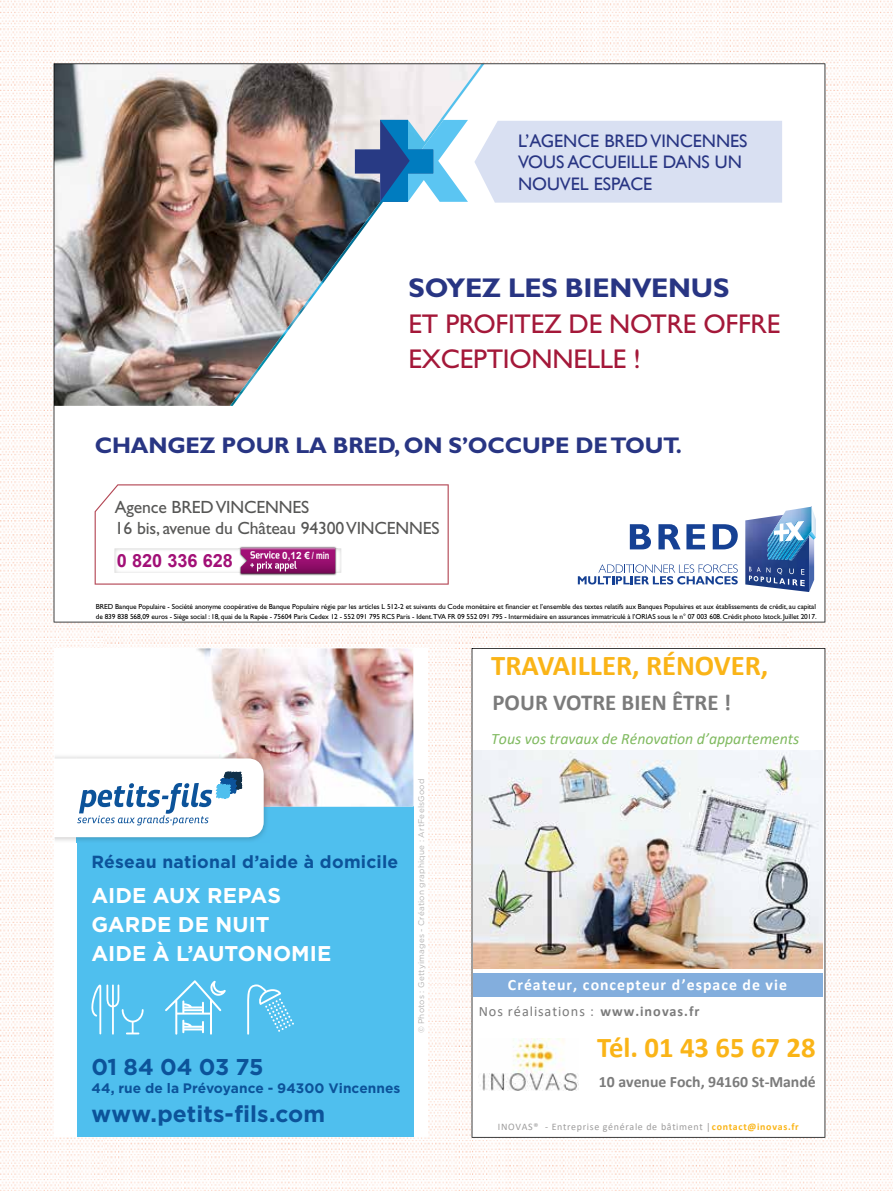
<style>
.page{position:relative;width:893px;height:1191px;background:#fff}
.page>*{position:absolute;margin:0;border:0;box-sizing:border-box;transform-origin:0 0}
.t1{font:700 28.65px "Calibri";color:#fab417}
.t2{font:27.15px/35.2px "Gill Sans Std";letter-spacing:-.01em;color:#a41839}
.t3{font:700 27.15px "Gill Sans Std";letter-spacing:-.01em;color:#283583}
.t4{font:700 22.8px "Gotham";color:#0c539a}
.t5{font:700 22.8px "Calibri";color:#7b7b7b}
.t6{font:700 22.65px "Gill Sans Std";letter-spacing:-.01em;color:#283583}
.t7{font:700 21.3px/29px "Gotham";color:#fff}
.t8{font:18.15px/21.8px "Gill Sans";color:#283583}
.t9{font:700 18.15px "Arial";color:#a21077}
.t10{font:17.7px/21.3px "Gill Sans Std";letter-spacing:-.01em;color:#575756}
.t11{font:700 17.55px "Gotham";letter-spacing:.015em;color:#0c539a}
.t12{font:italic 15.75px "Calibri";color:#80ba60}
.t13{font:700 15.75px "Calibri";letter-spacing:.06em;color:#fff}
.t14{font:700 15.75px "Calibri";letter-spacing:-.005em;color:#7b7b7b}
.t15{font:14.25px "Calibri";letter-spacing:.07em;color:#7b7b7b}
.t16{font:700 13.65px "Gotham";letter-spacing:.005em;color:#0c539a}
.t17{font:700 10.05px "Arial";color:#fff}
.t18{font:9.9px "Calibri";letter-spacing:.065em;color:#9d9c9c}
.t19{font:8.1px "Gotham";letter-spacing:.025em;color:#b3b2b2}
.t20{font:7.35px/10.2px "Gill Sans Std";letter-spacing:-.01em;color:#000}
.s1{font-weight:700}
.s2{font-weight:700;color:#fab417}
</style>
<div class="page">
<img style="left:0;top:0;width:893px;height:103px">
<img style="left:0;top:103px;width:104px;height:1088px">
<img style="left:789px;top:103px;width:104px;height:1088px">
<img style="left:104px;top:622px;width:369px;height:569px">
<img style="left:473px;top:622px;width:316px;height:25px">
<img style="left:473px;top:1137px;width:316px;height:54px">
<div style="left:55px;top:648px;width:373px;height:489px;background:#fff"></div>
<div style="left:77px;top:806px;width:336px;height:331px;background:#4fbfee"></div>
<img style="left:197px;top:648px;width:216px;height:158px">
<img style="left:77px;top:756px;width:192px;height:85px">
<img style="left:170px;top:753px;width:99px;height:53px">
<svg style="left:55px;top:758px;width:209px;height:79px"></svg>
<svg style="left:91px;top:984px;width:53px;height:50px"></svg>
<svg style="left:247px;top:984px;width:47px;height:50px"></svg>
<svg style="left:165px;top:980px;width:61px;height:54px"></svg>
<img style="left:472px;top:648px;width:353px;height:489px">
<svg style="left:54px;top:63px;width:771px;height:559px"></svg>
<h3 class="t8" style="left:518px;top:129px;width:231px">L’AGENCE BRED VINCENNES<br>VOUS ACCUEILLE DANS UN<br>NOUVEL ESPACE</h3>
<h2 class="t3" style="left:409px;top:272px;width:322px">SOYEZ LES BIENVENUS</h2>
<h2 class="t2" style="left:409px;top:306px;width:373px">ET PROFITEZ DE NOTRE OFFRE<br>EXCEPTIONNELLE !</h2>
<h3 class="t6" style="left:95px;top:432px;width:589px">CHANGEZ POUR LA BRED, ON S’OCCUPE DE TOUT.</h3>
<h3 class="t10" style="left:115px;top:496px;width:326px">Agence BRED VINCENNES<br>16 bis, avenue du Château 94300 VINCENNES</h3>
<h3 class="t9" style="left:117px;top:549px;width:118px">0 820 336 628</h3>
<h3 class="t17" style="left:282px;top:548px;width:49px">0,12 € / min</h3>
<p class="t20" style="left:96px;top:601px;width:722px">BRED Banque Populaire - Société anonyme coopérative de Banque Populaire régie par les articles L 512-2 et suivants du Code monétaire et financier et l’ensemble des textes relatifs aux Banques Populaires et aux établissements de crédit, au capital de 839 838 568,09 euros - Siège social : 18, quai de la Rapée - 75604 Paris Cedex 12 - 552 091 795 RCS Paris - Ident.TVA FR 09 552 091 795 - Intermédiaire en assurances immatriculé à l’ORIAS sous le n° 07 003 608. Crédit photo Istock. Juillet 2017.</p>
<h1 class="t1" style="left:491px;top:645px;width:279px">TRAVAILLER, RÉNOVER,</h1>
<h3 class="t5" style="left:492px;top:686px;width:240px">POUR VOTRE BIEN ÊTRE !</h3>
<h3 class="t11" style="left:91px;top:850px;width:308px">Réseau national d’aide à domicile</h3>
<h3 class="t7" style="left:91px;top:880px;width:242px">AIDE AUX REPAS<br>GARDE DE NUIT<br>AIDE À L’AUTONOMIE</h3>
<h3 class="t4" style="left:91px;top:1051px;width:174px">01 84 04 03 75</h3>
<h3 class="t16" style="left:91px;top:1079px;width:311px">44, rue de la Prévoyance - 94300 Vincennes</h3>
<h3 class="t4" style="left:91px;top:1098px;width:235px">www.petits-fils.com</h3>
<p class="t19" style="left:416px;top:1033px;width:256px;rotate:-90deg">© Photos : Gettyimages - Création graphique : ArtFeelsGood</p>
<h3 class="t12" style="left:491px;top:727px;width:309px">Tous vos travaux de Rénovation d’appartements</h3>
<h3 class="t13" style="left:508px;top:973px;width:281px">Créateur, concepteur d’espace de vie</h3>
<h3 class="t15" style="left:479px;top:1001px;width:222px">Nos réalisations : <span class="s1">www.inovas.fr</span></h3>
<h1 class="t1" style="left:597px;top:1027px;width:220px">Tél. 01 43 65 67 28</h1>
<h3 class="t14" style="left:599px;top:1070px;width:218px">10 avenue Foch, 94160 St-Mandé</h3>
<h3 class="t18" style="left:498px;top:1120px;width:302px">INOVAS® - Entreprise générale de bâtiment |<span class="s2">contact@inovas.fr</span></h3>
</div>
